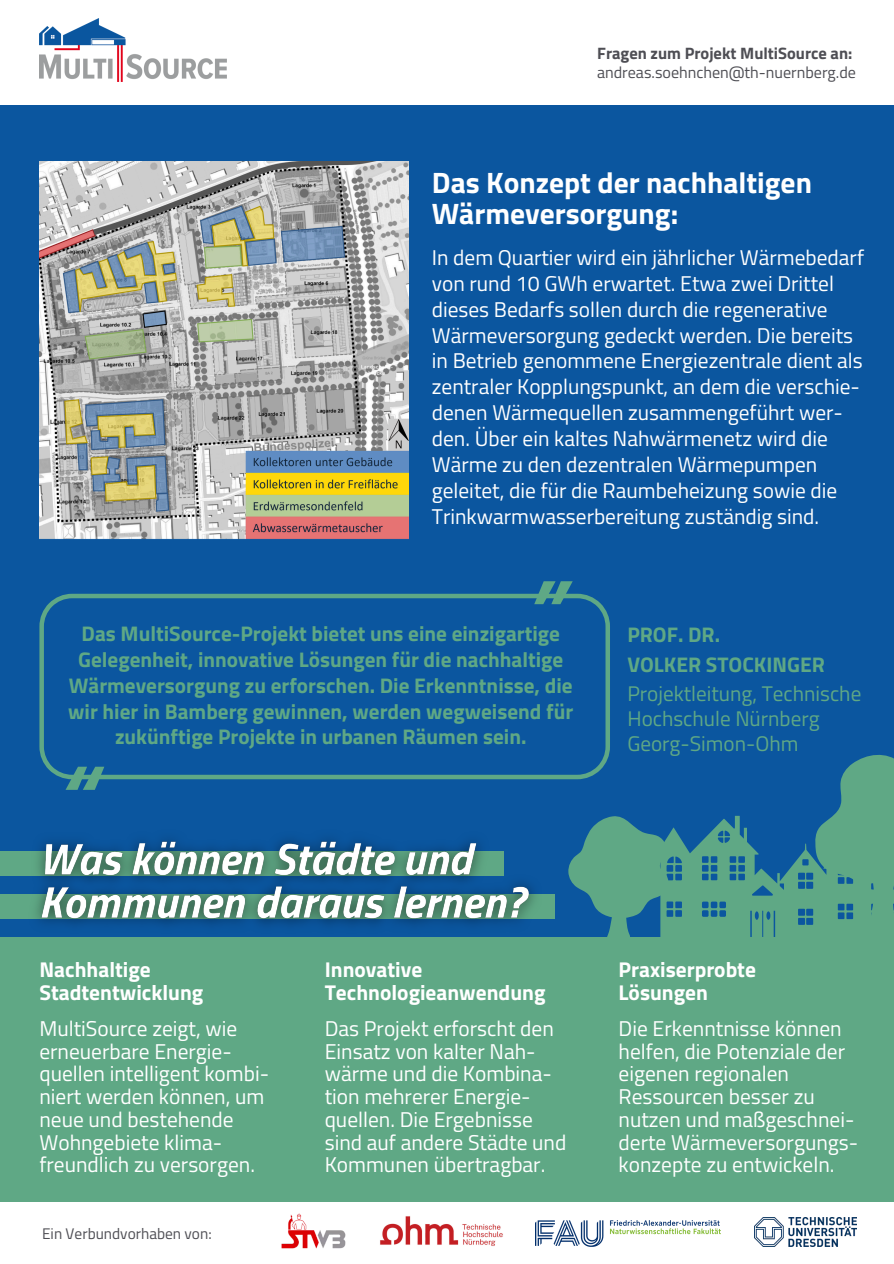
<style>
.page{position:relative;width:894px;height:1264px;background:#fff}
.page>*{position:absolute;margin:0;border:0;box-sizing:border-box;transform-origin:0 0}
.t1{font:italic 700 90.75px "Titillium Web";color:#5fa885}
.t2{font:italic 700 90px "Titillium Web";color:#5fa885}
.t3{font:700 29.55px/31.5px "Titillium Web";color:#fff}
.t4{font:21.45px/22.8px "Titillium Web";color:#fff}
.t5{font:700 21.45px/22.8px "Titillium Web";color:#fff}
.t6{font:21.3px/25.8px "Titillium Web";color:#fff}
.t7{font:700 21.15px/25.8px "Titillium Web";color:#5fa885;text-align:center}
.t8{font:21.15px/24.8px "Titillium Web";color:#5fa885}
.t9{font:700 16.5px "Titillium Web";color:#4e4e54}
.t10{font:16.05px "Titillium Web";color:#4e4e54}
.t11{font:15.3px "Titillium Web";color:#4e4e54}
</style>
<div class="page">
<div style="left:0;top:106px;width:893px;height:1157px;background:#0b569f"></div>
<div style="left:0;top:937px;width:893px;height:305px;background:#5fa885"></div>
<div style="left:0;top:1202px;width:893px;height:61px;background:#fff"></div>
<img style="left:282px;top:1213px;width:64px;height:34px">
<img style="left:754px;top:1217px;width:102px;height:29px">
<img style="left:535px;top:1220px;width:185px;height:26px">
<img style="left:380px;top:1216px;width:123px;height:30px">
<svg style="left:39px;top:593px;width:571px;height:186px"></svg>
<div style="left:0;top:893px;width:555px;height:25px;background:#5fa885"></div>
<svg style="left:568px;top:751px;width:325px;height:186px"></svg>
<img style="left:39px;top:161px;width:369px;height:379px">
<div style="left:0;top:850px;width:503px;height:25px;background:#5fa885"></div>
<img style="left:39px;top:19px;width:187px;height:63px">
<img style="left:22px;top:839px;width:526px;height:87px">
<h4 class="t9" style="left:597px;top:40px;width:256px">Fragen zum Projekt MultiSource an:</h4>
<p class="t10" style="left:597px;top:59px;width:260px">andreas.soehnchen@th-nuernberg.de</p>
<h4 class="t3" style="left:431px;top:166px;width:381px">Das Konzept der nachhaltigen<br>Wärmeversorgung:</h4>
<p class="t6" style="left:431px;top:244px;width:433px">In dem Quartier wird ein jährlicher Wärmebedarf von rund 10 GWh erwartet. Etwa zwei Drittel dieses Bedarfs sollen durch die regenerative Wärmeversorgung gedeckt werden. Die bereits in Betrieb genommene Energiezentrale dient als zentraler Kopplungspunkt, an dem die verschie&shy;denen Wärmequellen zusammengeführt wer&shy;den. Über ein kaltes Nahwärmenetz wird die Wärme zu den dezentralen Wärmepumpen geleitet, die für die Raumbeheizung sowie die Trinkwarmwasserbereitung zuständig sind.</p>
<p class="t2" style="left:525px;top:540px;width:34px">”</p>
<p class="t7" style="left:68px;top:620px;width:506px">Das MultiSource-Projekt bietet uns eine einzigartige Gelegenheit, innovative Lösungen für die nachhaltige Wärmeversorgung zu erforschen. Die Erkenntnisse, die wir hier in Bamberg gewinnen, werden wegweisend für zukünftige Projekte in urbanen Räumen sein.</p>
<p class="t1" style="left:57px;top:725px;width:34px">“</p>
<h4 class="t7" style="left:627px;top:620px;width:199px;line-height:29.2px;text-align:left">PROF. DR.<br>VOLKER STOCKINGER</h4>
<p class="t8" style="left:627px;top:681px;width:235px">Projektleitung, Technische<br>Hochschule Nürnberg<br>Georg-Simon-Ohm</p>
<p class="t5" style="left:39px;top:957px;width:165px">Nachhaltige<br>Stadtentwicklung</p>
<p class="t4" style="left:39px;top:1016px;width:231px">MultiSource zeigt, wie erneuerbare Energie&shy;quellen intelligent kombi&shy;niert werden können, um neue und bestehende<br>Wohngebiete klima&shy;freundlich zu versorgen.</p>
<p class="t11" style="left:42px;top:1221px;width:171px">Ein Verbundvorhaben von:</p>
<h3 class="t5" style="left:324px;top:957px;width:222px">Innovative<br>Technologieanwendung</h3>
<h5 class="t4" style="left:324px;top:1016px;width:243px">Das Projekt erforscht den<br>Einsatz von kalter Nah&shy;wärme und die Kombina&shy;tion mehrerer Energie&shy;quellen. Die Ergebnisse sind auf andere Städte und<br>Kommunen übertragbar.</h5>
<p class="t5" style="left:618px;top:957px;width:139px">Praxiserprobte<br>Lösungen</p>
<h4 class="t4" style="left:618px;top:1016px;width:241px">Die Erkenntnisse können helfen, die Potenziale der eigenen regionalen<br>Ressourcen besser zu nutzen und maßgeschnei&shy;derte Wärmeversorgungs&shy;konzepte zu entwickeln.</h4>
</div>
